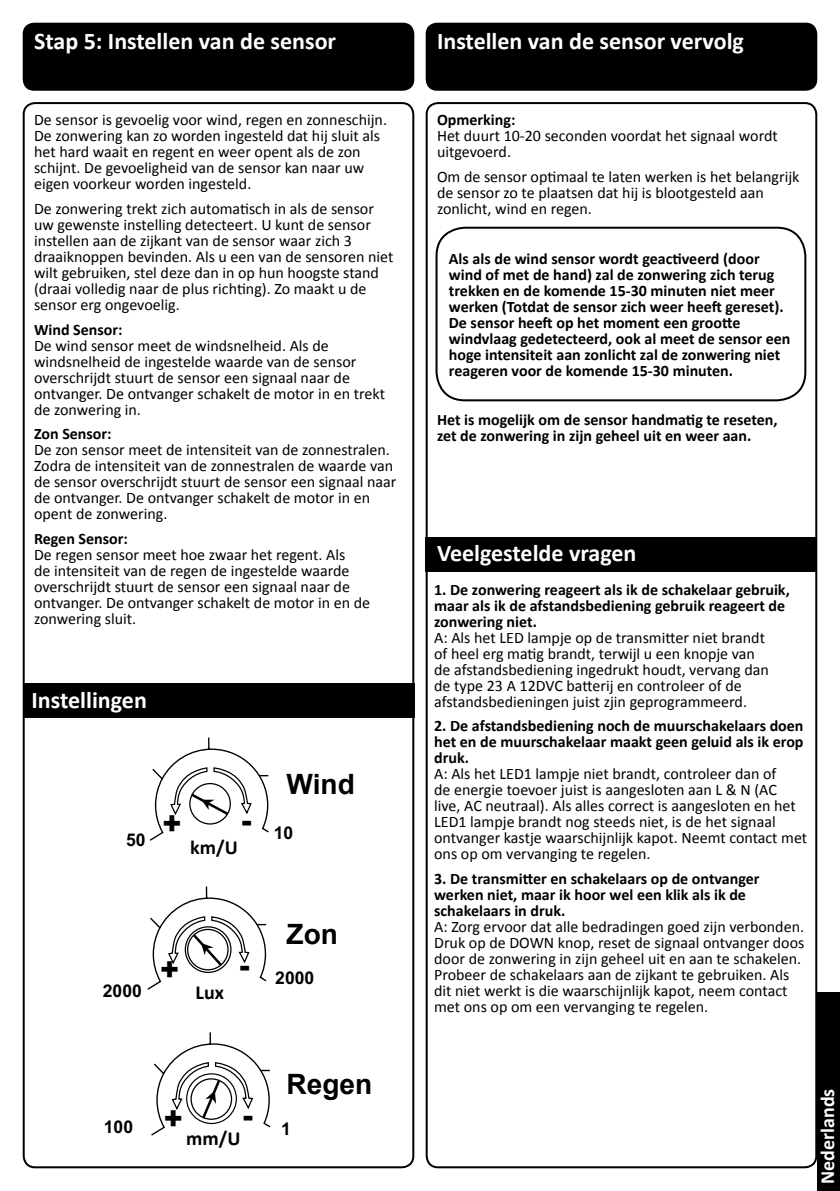
<style>
.page{position:relative;width:840px;height:1191px;background:#fff}
.page>*{position:absolute;margin:0;border:0;box-sizing:border-box;transform-origin:0 0}
.t1{font:900 30px "Arial";color:#000}
.t2{font:700 28px "Arial";color:#000}
.t3{font:700 25px "Arial";color:#000}
.t4{font:700 24px "Calibri";color:#fff}
.t5{font:700 20px "Calibri";color:#000}
.t6{font:700 20px "Calibri";color:#fff}
.t7{font:700 17.6px "Arial";color:#000}
.t8{font:16px/16px "Calibri";color:#000}
.t9{font:700 16px/16px "Calibri";color:#000}
</style>
<div class="page">
<div style="left:23px;top:23px;width:391px;height:68px;background:#000;border-radius:11px"></div>
<div style="left:425px;top:23px;width:391px;height:68px;background:#000;border-radius:11px"></div>
<div style="left:23px;top:102px;width:391px;height:1066px;border:2px solid #000;border-radius:11px"></div>
<div style="left:425px;top:102px;width:391px;height:1066px;border:2px solid #000;border-radius:11px"></div>
<div style="left:425px;top:537px;width:391px;height:34px;background:#000"></div>
<div style="left:23px;top:684px;width:391px;height:34px;background:#000"></div>
<svg style="left:147px;top:737px;width:123px;height:399px"></svg>
<div style="left:435px;top:227px;width:370px;height:174px;border:2px solid #000;border-radius:28px"></div>
<div style="left:816px;top:992px;width:23px;height:199px;background:#000"></div>
<div style="left:180px;top:838px;width:67px;height:26px;background:#fff"></div>
<div style="left:184px;top:984px;width:52px;height:25px;background:#fff"></div>
<div style="left:179px;top:1130px;width:69px;height:28px;background:#fff"></div>
<h3 class="t4" style="left:34px;top:26px;width:303px">Stap 5: Instellen van de sensor</h3>
<p class="t8" style="left:34px;top:112px;width:354px">De sensor is gevoelig voor wind, regen en zonneschijn.<br>De zonwering kan zo worden ingesteld dat hij sluit als het hard waait en regent en weer opent als de zon schijnt. De gevoeligheid van de sensor kan naar uw eigen voorkeur worden ingesteld.</p>
<p class="t8" style="left:34px;top:201px;width:361px">De zonwering trekt zich automatisch in als de sensor uw gewenste instelling detecteert. U kunt de sensor instellen aan de zijkant van de sensor waar zich 3 draaiknoppen bevinden. Als u een van de sensoren niet wilt gebruiken, stel deze dan in op hun hoogste stand (draai volledig naar de plus richting). Zo maakt u de sensor erg ongevoelig.</p>
<p class="t9" style="left:34px;top:321px;width:90px">Wind Sensor:</p>
<p class="t8" style="left:34px;top:337px;width:352px">De wind sensor meet de windsnelheid. Als de windsnelheid de ingestelde waarde van de sensor overschrijdt stuurt de sensor een signaal naar de ontvanger. De ontvanger schakelt de motor in en trekt de zonwering in.</p>
<p class="t9" style="left:34px;top:426px;width:79px">Zon Sensor:</p>
<p class="t8" style="left:34px;top:442px;width:364px">De zon sensor meet de intensiteit van de zonnestralen.<br>Zodra de intensiteit van de zonnestralen de waarde van de sensor overschrijdt stuurt de sensor een signaal naar de ontvanger. De ontvanger schakelt de motor in en opent de zonwering.</p>
<p class="t9" style="left:34px;top:530px;width:95px">Regen Sensor:</p>
<p class="t8" style="left:34px;top:546px;width:337px">De regen sensor meet hoe zwaar het regent. Als<br>de intensiteit van de regen de ingestelde waarde overschrijdt stuurt de sensor een signaal naar de ontvanger. De ontvanger schakelt de motor in en de zonwering sluit.</p>
<h3 class="t4" style="left:31px;top:684px;width:117px">Instellingen</h3>
<p class="t7" style="left:126px;top:828px;width:21px">50</p>
<h1 class="t1" style="left:162px;top:801px;width:21px">+</h1>
<h1 class="t1" style="left:242px;top:798px;width:12px">-</h1>
<p class="t5" style="left:190px;top:834px;width:49px">km/U</p>
<p class="t7" style="left:187px;top:836px;width:44px">km/H</p>
<h2 class="t2" style="left:286px;top:765px;width:70px">Wind</h2>
<h3 class="t3" style="left:291px;top:774px;width:63px">Wind</h3>
<p class="t7" style="left:273px;top:821px;width:21px">10</p>
<h1 class="t1" style="left:160px;top:947px;width:21px">+</h1>
<h1 class="t1" style="left:239px;top:944px;width:12px">-</h1>
<p class="t7" style="left:103px;top:979px;width:40px">2000</p>
<p class="t7" style="left:187px;top:981px;width:33px">Lux</p>
<p class="t5" style="left:195px;top:979px;width:30px">Lux</p>
<h2 class="t2" style="left:286px;top:915px;width:53px">Zon</h2>
<h3 class="t3" style="left:289px;top:922px;width:49px">Sun</h3>
<p class="t7" style="left:275px;top:966px;width:40px">2000</p>
<h2 class="t2" style="left:286px;top:1065px;width:87px">Regen</h2>
<h3 class="t3" style="left:289px;top:1076px;width:56px">Rain</h3>
<h1 class="t1" style="left:163px;top:1097px;width:21px">+</h1>
<h1 class="t1" style="left:243px;top:1093px;width:12px">-</h1>
<p class="t7" style="left:104px;top:1115px;width:31px">100</p>
<p class="t7" style="left:281px;top:1117px;width:11px">1</p>
<p class="t5" style="left:186px;top:1125px;width:56px">mm/U</p>
<p class="t7" style="left:188px;top:1126px;width:50px">mm/H</p>
<h3 class="t4" style="left:437px;top:26px;width:308px">Instellen van de sensor vervolg</h3>
<p class="t9" style="left:437px;top:112px;width:80px">Opmerking:</p>
<p class="t8" style="left:437px;top:128px;width:342px">Het duurt 10-20 seconden voordat het signaal wordt uitgevoerd.</p>
<p class="t8" style="left:437px;top:169px;width:364px">Om de sensor optimaal te laten werken is het belangrijk de sensor zo te plaatsen dat hij is blootgesteld aan zonlicht, wind en regen.</p>
<p class="t9" style="left:448px;top:251px;width:343px">Als als de wind sensor wordt geactiveerd (door wind of met de hand) zal de zonwering zich terug trekken en de komende 15-30 minuten niet meer werken (Totdat de sensor zich weer heeft gereset).<br>De sensor heeft op het moment een grootte windvlaag gedetecteerd, ook al meet de sensor een hoge intensiteit aan zonlicht zal de zonwering niet reageren voor de komende 15-30 minuten.</p>
<p class="t9" style="left:437px;top:411px;width:342px">Het is mogelijk om de sensor handmatig te reseten, zet de zonwering in zijn geheel uit en weer aan.</p>
<h3 class="t4" style="left:437px;top:538px;width:201px">Veelgestelde vragen</h3>
<p class="t9" style="left:434px;top:581px;width:357px">1. De zonwering reageert als ik de schakelaar gebruik, maar als ik de afstandsbediening gebruik reageert de zonwering niet.</p>
<p class="t8" style="left:434px;top:629px;width:336px">A: Als het LED lampje op de transmitter niet brandt of heel erg matig brandt, terwijl u een knopje van de afstandsbediening ingedrukt houdt, vervang dan de type 23 A 12DVC batterij en controleer of de afstandsbedieningen juist zjin geprogrammeerd.</p>
<p class="t9" style="left:434px;top:718px;width:370px;text-align:justify">2. De afstandsbediening noch de muurschakelaars doen het en de muurschakelaar maakt geen geluid als ik erop druk.</p>
<p class="t8" style="left:434px;top:766px;width:374px">A: Als het LED1 lampje niet brandt, controleer dan of<br>de energie toevoer juist is aangesloten aan L &amp; N (AC live, AC neutraal). Als alles correct is aangesloten en het LED1 lampje brandt nog steeds niet, is de het signaal ontvanger kastje waarschijnlijk kapot. Neemt contact met ons op om vervanging te regelen.</p>
<p class="t9" style="left:434px;top:870px;width:327px">3. De transmitter en schakelaars op de ontvanger werken niet, maar ik hoor wel een klik als ik de schakelaars in druk.</p>
<p class="t8" style="left:434px;top:918px;width:371px">A: Zorg ervoor dat alle bedradingen goed zijn verbonden.<br>Druk op de DOWN knop, reset de signaal ontvanger doos door de zonwering in zijn geheel uit en aan te schakelen.<br>Probeer de schakelaars aan de zijkant te gebruiken. Als dit niet werkt is die waarschijnlijk kapot, neem contact met ons op om een vervanging te regelen.</p>
<p class="t6" style="left:814px;top:1184px;width:97px;rotate:-90deg">Nederlands</p>
</div>
